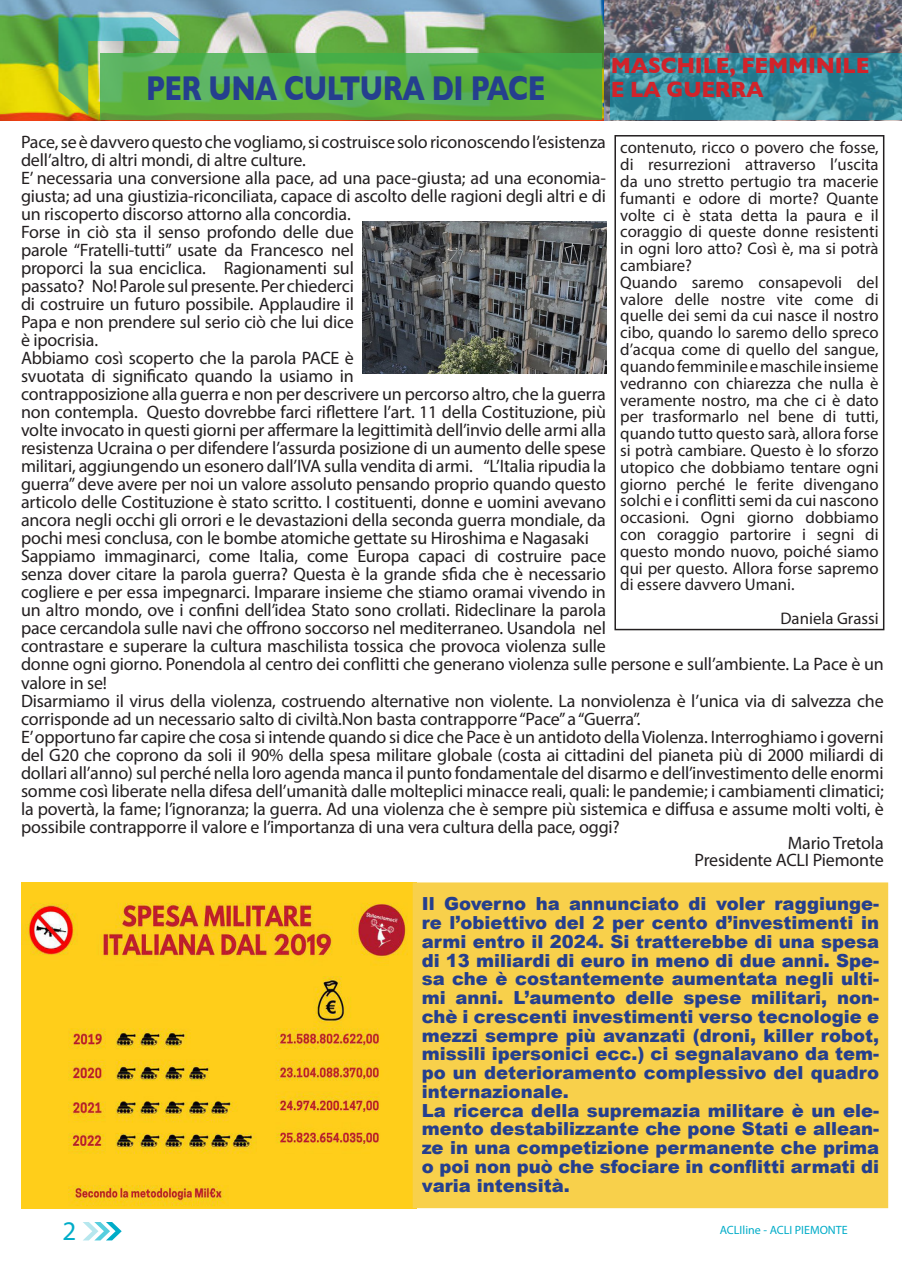
<style>
.page{position:relative;width:902px;height:1272px;background:#fff}
.page>*{position:absolute;margin:0;border:0;box-sizing:border-box;transform-origin:0 0}
._01a_SubHeadline{font:700 35.1px "Gill Sans";letter-spacing:-.02em;color:#253f8e;scale:.77 1}
.t1{font:27px "Myriad Pro";color:#00acc8}
._02_Article_Title{font:700 22.5px/24px "Gill Sans";letter-spacing:-.01em;color:#d1232a;scale:.94 1}
._05a_body_text_Intro{font:18px/18px "Myriad Pro";letter-spacing:-.01em;color:#231f20}
.t2{font:900 18px/18.8px "Arial";color:#253f8e;text-align:justify}
._05a_body_text_Intro-2{font:16.8px/16.8px "Myriad Pro";color:#231f20;text-align:justify}
.t3{font:12px "Myriad Pro";color:#00acc8}
</style>
<div class="page">
<svg style="left:83px;top:1222px;width:39px;height:18px"></svg>
<img style="left:603px;top:0;width:298px;height:121px">
<svg style="left:0;top:0;width:603px;height:121px;background:#8aab75"></svg>
<svg style="left:100px;top:53px;width:502px;height:67px;background:#59ae46"></svg>
<svg style="left:58px;top:17px;width:123px;height:98px;background:#68b466"></svg>
<svg style="left:610px;top:53px;width:291px;height:67px;background:#378c9e"></svg>
<img style="left:362px;top:222px;width:244px;height:151px">
<img style="left:21px;top:882px;width:391px;height:326px">
<div style="left:614px;top:135px;width:270px;height:495px;border:2px solid #231f20"></div>
<div style="left:417px;top:887px;width:466px;height:316px;background:#f8d04b"></div>
<div style="left:412px;top:882px;width:476px;height:326px;border:9px solid #f8d04b"></div>
<p class="_02_Article_Title" style="left:610px;top:53px;width:277px">MASCHILE, FEMMINILE<br>E LA GUERRA</p>
<p class="_01a_SubHeadline" style="left:146px;top:61px;width:520px">PER UNA CULTURA DI PACE</p>
<p class="_05a_body_text_Intro" style="left:21px;top:133px;width:586px">Pace, se è davvero questo che vogliamo, si costruisce solo riconoscendo l’esistenza dell’altro, di altri mondi, di altre culture.</p>
<p class="_05a_body_text_Intro" style="left:21px;top:169px;width:586px;text-align:justify">E’ necessaria una conversione alla pace, ad una pace-giusta; ad una economia&shy;giusta; ad una giustizia-riconciliata, capace di ascolto delle ragioni degli altri e di un riscoperto discorso attorno alla concordia.</p>
<p class="_05a_body_text_Intro" style="left:21px;top:223px;width:334px;text-align:justify">Forse in ciò sta il senso profondo delle due parole “Fratelli-tutti” usate da Francesco nel proporci la sua enciclica. Ragionamenti sul passato? No! Parole sul presente. Per chiederci di costruire un futuro possibile. Applaudire il Papa e non prendere sul serio ciò che lui dice è ipocrisia.</p>
<p class="_05a_body_text_Intro" style="left:21px;top:349px;width:586px">Abbiamo così scoperto che la parola PACE è<br>svuotata di significato quando la usiamo in<br>contrapposizione alla guerra e non per descrivere un percorso altro, che la guerra non contempla. Questo dovrebbe farci riflettere l’art. 11 della Costituzione, più volte invocato in questi giorni per affermare la legittimità dell’invio delle armi alla resistenza Ucraina o per difendere l’assurda posizione di un aumento delle spese militari, aggiungendo un esonero dall’IVA sulla vendita di armi. “L’Italia ripudia la guerra” deve avere per noi un valore assoluto pensando proprio quando questo articolo delle Costituzione è stato scritto. I costituenti, donne e uomini avevano ancora negli occhi gli orrori e le devastazioni della seconda guerra mondiale, da pochi mesi conclusa, con le bombe atomiche gettate su Hiroshima e Nagasaki</p>
<p class="_05a_body_text_Intro" style="left:21px;top:547px;width:864px">Sappiamo immaginarci, come Italia, come Europa capaci di costruire pace<br>senza dover citare la parola guerra? Questa è la grande sfida che è necessario<br>cogliere e per essa impegnarci. Imparare insieme che stiamo oramai vivendo in<br>un altro mondo, ove i confini dell’idea Stato sono crollati. Rideclinare la parola<br>pace cercandola sulle navi che offrono soccorso nel mediterraneo. Usandola nel<br>contrastare e superare la cultura maschilista tossica che provoca violenza sulle<br>donne ogni giorno. Ponendola al centro dei conflitti che generano violenza sulle persone e sull’ambiente. La Pace è un valore in se!</p>
<p class="_05a_body_text_Intro" style="left:21px;top:691px;width:864px">Disarmiamo il virus della violenza, costruendo alternative non violente. La nonviolenza è l’unica via di salvezza che corrisponde ad un necessario salto di civiltà.Non basta contrapporre “Pace” a “Guerra”.</p>
<p class="_05a_body_text_Intro" style="left:21px;top:727px;width:864px;text-align:justify">E’ opportuno far capire che cosa si intende quando si dice che Pace è un antidoto della Violenza. Interroghiamo i governi del G20 che coprono da soli il 90% della spesa militare globale (costa ai cittadini del pianeta più di 2000 miliardi di dollari all’anno) sul perché nella loro agenda manca il punto fondamentale del disarmo e dell’investimento delle enormi somme così liberate nella difesa dell’umanità dalle molteplici minacce reali, quali: le pandemie; i cambiamenti climatici; la povertà, la fame; l’ignoranza; la guerra. Ad una violenza che è sempre più sistemica e diffusa e assume molti volti, è possibile contrapporre il valore e l’importanza di una vera cultura della pace, oggi?</p>
<p class="_05a_body_text_Intro" style="left:787px;top:833px;width:97px">Mario Tretola</p>
<p class="_05a_body_text_Intro" style="left:694px;top:850px;width:190px">Presidente ACLI Piemonte</p>
<p class="_05a_body_text_Intro-2" style="left:620px;top:139px;width:260px">contenuto, ricco o povero che fosse, di resurrezioni attraverso l’uscita da uno stretto pertugio tra macerie fumanti e odore di morte? Quante volte ci è stata detta la paura e il coraggio di queste donne resistenti in ogni loro atto? Così è, ma si potrà cambiare?</p>
<p class="_05a_body_text_Intro-2" style="left:620px;top:273px;width:260px">Quando saremo consapevoli del valore delle nostre vite come di quelle dei semi da cui nasce il nostro cibo, quando lo saremo dello spreco d’acqua come di quello del sangue, quando femminile e maschile insieme vedranno con chiarezza che nulla è veramente nostro, ma che ci è dato per trasformarlo nel bene di tutti, quando tutto questo sarà, allora forse si potrà cambiare. Questo è lo sforzo utopico che dobbiamo tentare ogni giorno perché le ferite divengano solchi e i conflitti semi da cui nascono occasioni. Ogni giorno dobbiamo con coraggio partorire i segni di questo mondo nuovo, poiché siamo qui per questo. Allora forse sapremo di essere davvero Umani.</p>
<p class="_05a_body_text_Intro-2" style="left:780px;top:609px;width:100px">Daniela Grassi</p>
<p class="t2" style="left:421px;top:894px;width:459px">Il Governo ha annunciato di voler raggiunge&shy;re l’obiettivo del 2 per cento d’investimenti in armi entro il 2024. Si tratterebbe di una spesa di 13 miliardi di euro in meno di due anni. Spe&shy;sa che è costantemente aumentata negli ulti&shy;mi anni. L’aumento delle spese militari, non&shy;chè i crescenti investimenti verso tecnologie e mezzi sempre più avanzati (droni, killer robot, missili ipersonici ecc.) ci segnalavano da tem&shy;po un deterioramento complessivo del quadro internazionale.</p>
<p class="t2" style="left:421px;top:1100px;width:459px">La ricerca della supremazia militare è un ele&shy;mento destabilizzante che pone Stati e allean&shy;ze in una competizione permanente che prima o poi non può che sfociare in conflitti armati di varia intensità.</p>
<h2 class="t1" style="left:63px;top:1214px;width:15px">2</h2>
<p class="t3" style="left:719px;top:1222px;width:129px">ACLIline - ACLI PIEMONTE</p>
</div>
